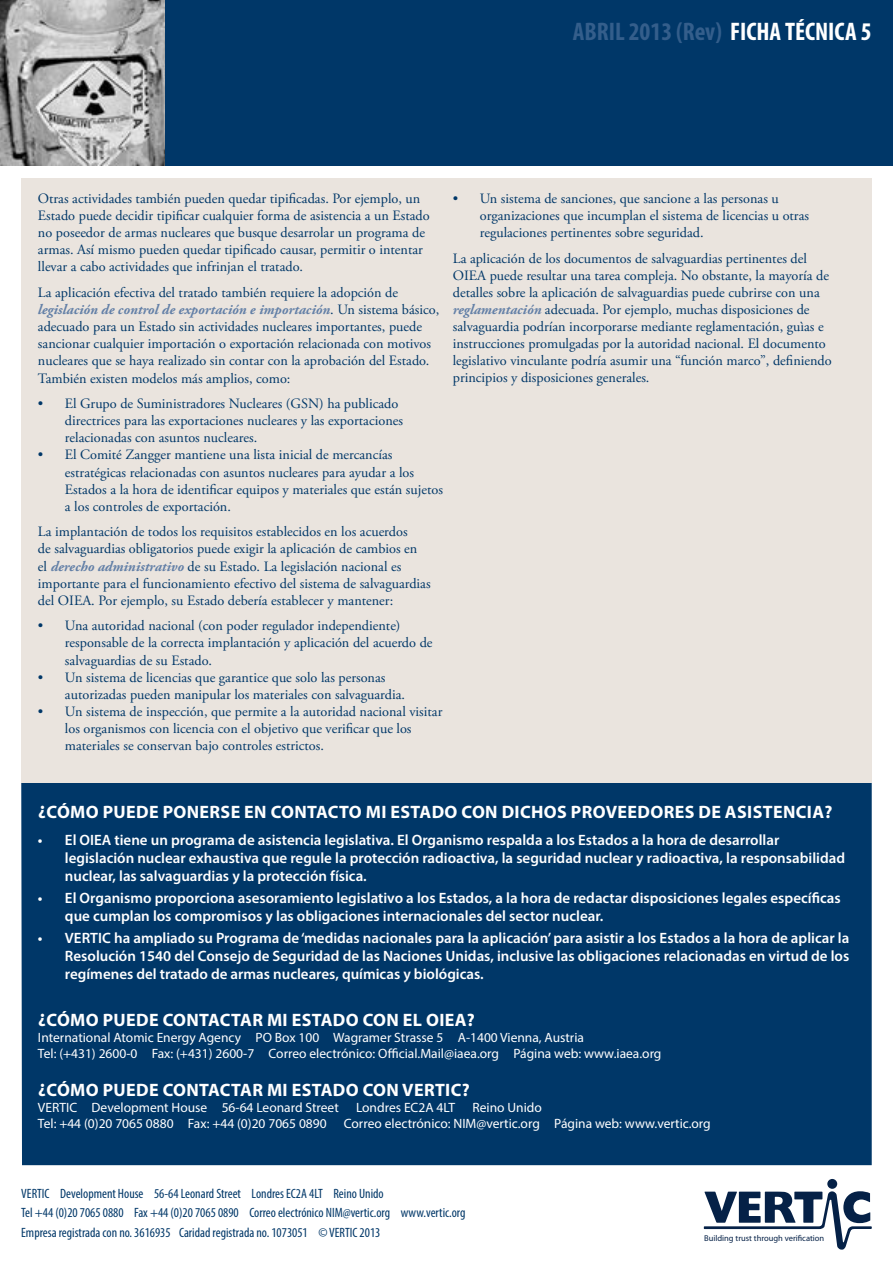
<style>
.page{position:relative;width:893px;height:1263px;background:#fff}
.page>*{position:absolute;margin:0;border:0;box-sizing:border-box;transform-origin:0 0}
.t1{font:700 condensed 25.5px "Myriad Pro";color:#345e8b}
.t2{font:700 18px "Myriad Pro";letter-spacing:.02em;color:#fff}
.t3{font:600 15px/18px "Myriad Pro";color:#fff}
.t4{font:14.25px/17.1px "Adobe Garamond Pro";color:#003768}
.t5{font:13.5px/16.2px "Myriad Pro";color:#fff}
.t6{font:condensed 13.5px/19.5px "Myriad Pro";color:#003768}
.t7{font:8.55px "Myriad Pro";color:#052147}
.s1{color:#fff}
.s2{font-weight:700;font-style:italic;color:#6380a7}
</style>
<div class="page">
<div style="left:21px;top:782px;width:851px;height:383px;background:#003768"></div>
<div style="left:0;top:0;width:893px;height:166px;background:#003768"></div>
<div style="left:21px;top:178px;width:851px;height:604px;background:#eae4de"></div>
<img style="left:0;top:0;width:165px;height:166px">
<svg style="left:704px;top:1179px;width:168px;height:70px"></svg>
<h1 class="t1" style="left:573px;top:16px;width:300px">ABRIL 2013 (Rev) <span class="s1">FICHA TÉCNICA 5</span></h1>
<p class="t4" style="left:38px;top:190px;width:393px">Otras actividades también pueden quedar tipificadas. Por ejemplo, un Estado puede decidir tipificar cualquier forma de asistencia a un Estado no poseedor de armas nucleares que busque desarrolar un programa de armas. Así mismo pueden quedar tipificado causar, permitir o intentar llevar a cabo actividades que infrinjan el tratado.</p>
<p class="t4" style="left:38px;top:284px;width:403px">La aplicación efectiva del tratado también requiere la adopción de <span class="s2">legislación de control de exportación e importación</span>. Un sistema básico, adecuado para un Estado sin actividades nucleares importantes, puede sancionar cualquier importación o exportación relacionada con motivos nucleares que se haya realizado sin contar con la aprobación del Estado.<br>También existen modelos más amplios, como:</p>
<p class="t4" style="left:65px;top:396px;width:340px;text-indent:-27px">• El Grupo de Suministradores Nucleares (GSN) ha publicado directrices para las exportaciones nucleares y las exportaciones relacionadas con asuntos nucleares.</p>
<p class="t4" style="left:65px;top:447px;width:379px;text-indent:-27px">• El Comité Zangger mantiene una lista inicial de mercancías estratégicas relacionadas con asuntos nucleares para ayudar a los Estados a la hora de identificar equipos y materiales que están sujetos a los controles de exportación.</p>
<p class="t4" style="left:38px;top:524px;width:394px">La implantación de todos los requisitos establecidos en los acuerdos<br>de salvaguardias obligatorios puede exigir la aplicación de cambios en<br>el <span class="s2">derecho administrativo</span> de su Estado. La legislación nacional es importante para el funcionamiento efectivo del sistema de salvaguardias del OIEA. Por ejemplo, su Estado debería establecer y mantener:</p>
<p class="t4" style="left:65px;top:618px;width:369px;text-indent:-27px">• Una autoridad nacional (con poder regulador independiente) responsable de la correcta implantación y aplicación del acuerdo de salvaguardias de su Estado.</p>
<p class="t4" style="left:65px;top:669px;width:341px;text-indent:-27px">• Un sistema de licencias que garantice que solo las personas autorizadas pueden manipular los materiales con salvaguardia.</p>
<p class="t4" style="left:65px;top:703px;width:379px;text-indent:-27px">• Un sistema de inspección, que permite a la autoridad nacional visitar los organismos con licencia con el objetivo que verificar que los materiales se conservan bajo controles estrictos.</p>
<p class="t4" style="left:480px;top:190px;width:331px;text-indent:-27px">• Un sistema de sanciones, que sancione a las personas u organizaciones que incumplan el sistema de licencias u otras regulaciones pertinentes sobre seguridad.</p>
<p class="t4" style="left:453px;top:250px;width:380px">La aplicación de los documentos de salvaguardias pertinentes del OIEA puede resultar una tarea compleja. No obstante, la mayoría de detalles sobre la aplicación de salvaguardias puede cubrirse con una <span class="s2">reglamentación</span> adecuada. Por ejemplo, muchas disposiciones de salvaguardia podrían incorporarse mediante reglamentación, guìas e instrucciones promulgadas por la autoridad nacional. El documento legislativo vinculante podría asumir una “función marco”, definiendo principios y disposiciones generales.</p>
<p class="t2" style="left:38px;top:800px;width:796px">¿CÓMO PUEDE PONERSE EN CONTACTO MI ESTADO CON DICHOS PROVEEDORES DE ASISTENCIA?</p>
<p class="t3" style="left:65px;top:830px;width:782px;text-indent:-27px">• El OIEA tiene un programa de asistencia legislativa. El Organismo respalda a los Estados a la hora de desarrollar legislación nuclear exhaustiva que regule la protección radioactiva, la seguridad nuclear y radioactiva, la responsabilidad nuclear, las salvaguardias y la protección física.</p>
<p class="t3" style="left:65px;top:889px;width:777px;text-indent:-27px">• El Organismo proporciona asesoramiento legislativo a los Estados, a la hora de redactar disposiciones legales específicas que cumplan los compromisos y las obligaciones internacionales del sector nuclear.</p>
<p class="t3" style="left:65px;top:929px;width:786px;text-align:justify;text-indent:-27px">• VERTIC ha ampliado su Programa de ‘medidas nacionales para la aplicación’ para asistir a los Estados a la hora de aplicar la Resolución 1540 del Consejo de Seguridad de las Naciones Unidas, inclusive las obligaciones relacionadas en virtud de los regímenes del tratado de armas nucleares, químicas y biológicas.</p>
<p class="t2" style="left:38px;top:1008px;width:438px">¿CÓMO PUEDE CONTACTAR MI ESTADO CON EL OIEA?</p>
<p class="t5" style="left:38px;top:1029px;width:625px">International Atomic Energy Agency PO Box 100 Wagramer Strasse 5 A-1400 Vienna, Austria<br>Tel: (+431) 2600-0 Fax: (+431) 2600-7 Correo electrónico: Official.Mail@iaea.org Página web: www.iaea.org</p>
<p class="t2" style="left:38px;top:1078px;width:433px">¿CÓMO PUEDE CONTACTAR MI ESTADO CON VERTIC?</p>
<p class="t5" style="left:38px;top:1099px;width:302px">VERTIC Development House 56-64 Leonard Street</p>
<p class="t5" style="left:356px;top:1099px;width:101px">Londres EC2A 4LT</p>
<p class="t5" style="left:472px;top:1099px;width:71px">Reino Unido</p>
<p class="t5" style="left:38px;top:1115px;width:290px">Tel: +44 (0)20 7065 0880 Fax: +44 (0)20 7065 0890</p>
<p class="t5" style="left:344px;top:1115px;width:368px">Correo electrónico: NIM@vertic.org Página web: www.vertic.org</p>
<p class="t6" style="left:21px;top:1183px;width:446px">VERTIC Development House 56-64 Leonard Street Londres EC2A 4LT Reino Unido<br>Tel +44 (0)20 7065 0880 Fax +44 (0)20 7065 0890 Correo electrónico NIM@vertic.org www.vertic.org<br>Empresa registrada con no. 3616935 Caridad registrada no. 1073051 © VERTIC 2013</p>
<p class="t7" style="left:704px;top:1233px;width:122px">Building trust through verification</p>
</div>
